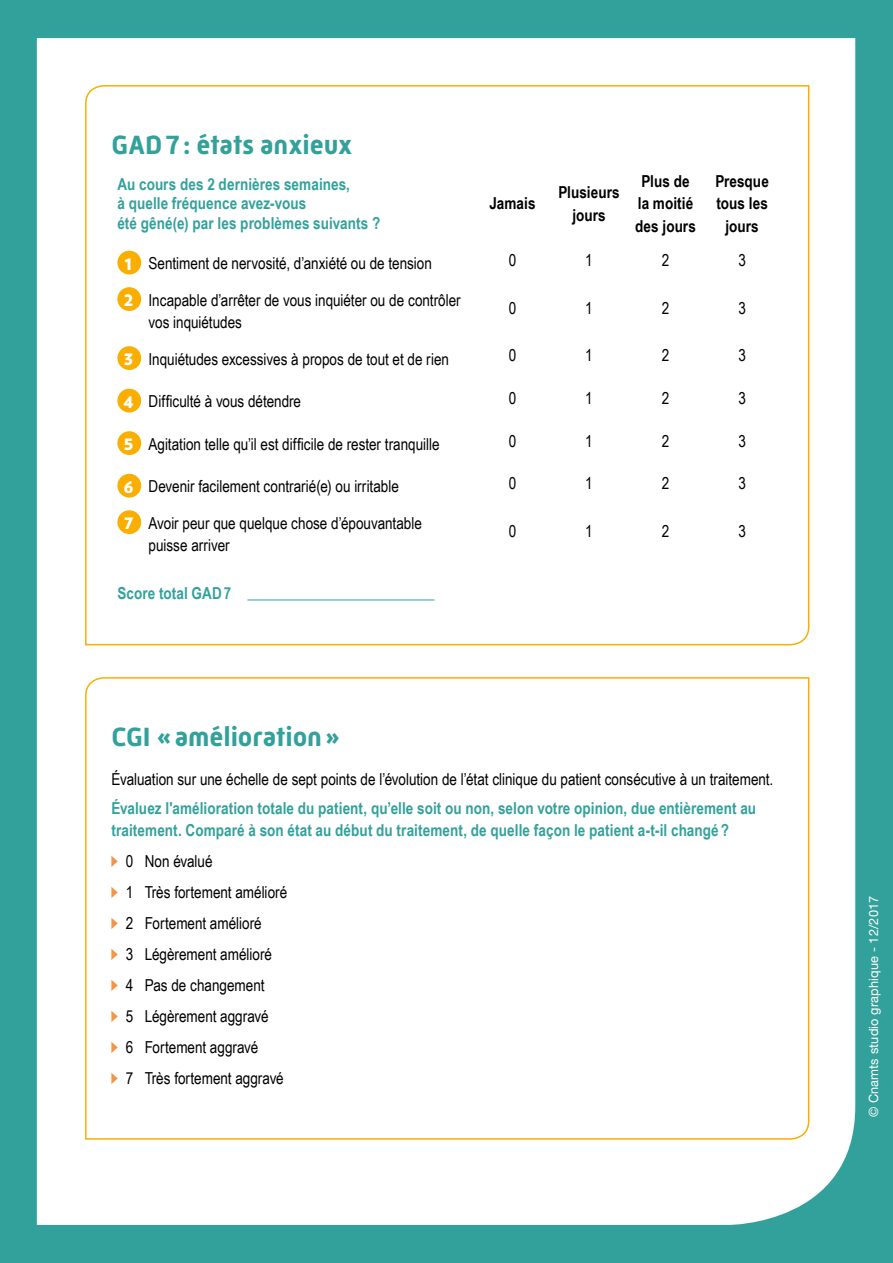
<style>
.page{position:relative;width:893px;height:1263px;background:#33a19b}
.page>*{position:absolute;margin:0;border:0;box-sizing:border-box;transform-origin:0 0}
.t1{font:700 27px "Mic 32 New";color:#33a19b}
.t2{font:16.5px/31px "Arial Narrow";color:#000}
.t3{font:700 16.5px/19.8px "Arial Narrow";letter-spacing:.005em;color:#33a19b}
.t4{font:700 16.5px/22.5px "Arial Narrow";letter-spacing:.005em;color:#000;text-align:center}
.t5{font:12.75px "Helvetica Neue LT Std";letter-spacing:.01em;color:#fff}
.s1{font-family:"Verlag";font-weight:900;font-size:19.5px;color:#fff}
</style>
<div class="page">
<div style="left:36px;top:38px;width:819px;height:1187px;background:#fff"></div>
<div style="left:84px;top:84px;width:726px;height:562px;background:#fff"></div>
<div style="left:84px;top:676px;width:726px;height:464px;background:#fff"></div>
<hr style="left:473px;top:168px;width:78px;height:2px;background:#fff">
<hr style="left:473px;top:170px;width:2px;height:67px;background:#fff">
<hr style="left:473px;top:237px;width:78px;height:2px;background:#fff">
<div style="left:117px;top:251px;width:24px;height:23px;background:#f9ae00;border-radius:50%"></div>
<div style="left:117px;top:287px;width:24px;height:24px;background:#f9ae00;border-radius:50%"></div>
<div style="left:117px;top:346px;width:24px;height:24px;background:#f9ae00;border-radius:50%"></div>
<div style="left:117px;top:389px;width:24px;height:23px;background:#f9ae00;border-radius:50%"></div>
<div style="left:117px;top:431px;width:24px;height:24px;background:#f9ae00;border-radius:50%"></div>
<div style="left:117px;top:474px;width:24px;height:24px;background:#f9ae00;border-radius:50%"></div>
<div style="left:117px;top:510px;width:24px;height:24px;background:#f9ae00;border-radius:50%"></div>
<svg style="left:111px;top:856px;width:7px;height:11px"></svg>
<svg style="left:111px;top:887px;width:7px;height:11px"></svg>
<svg style="left:111px;top:918px;width:7px;height:11px"></svg>
<svg style="left:111px;top:949px;width:7px;height:11px"></svg>
<svg style="left:111px;top:980px;width:7px;height:11px"></svg>
<svg style="left:111px;top:1011px;width:7px;height:11px"></svg>
<svg style="left:111px;top:1042px;width:7px;height:11px"></svg>
<svg style="left:111px;top:1073px;width:7px;height:11px"></svg>
<hr style="left:247px;top:600px;width:187px;height:1px;background:#33a19b">
<h1 class="t1" style="left:111px;top:129px;width:242px">GAD7: états anxieux</h1>
<p class="t3" style="left:117px;top:173px;width:264px">Au cours des 2 dernières semaines,<br>à quelle fréquence avez-vous<br>été gêné(e) par les problèmes suivants ?</p>
<p class="t4" style="left:489px;top:192px;width:48px">Jamais</p>
<p class="t4" style="left:558px;top:180px;width:63px">Plusieurs jours</p>
<p class="t4" style="left:635px;top:169px;width:62px">Plus de la moitié des jours</p>
<p class="t4" style="left:715px;top:169px;width:55px">Presque tous les jours</p>
<p class="t2" style="left:125px;top:247px;width:309px"><span class="s1">1</span> Sentiment de nervosité, d’anxiété ou de tension</p>
<p class="t2" style="left:509px;top:244px;width:9px">0</p>
<p class="t2" style="left:585px;top:244px;width:9px">1</p>
<p class="t2" style="left:662px;top:244px;width:9px">2</p>
<p class="t2" style="left:738px;top:244px;width:9px">3</p>
<p class="t2" style="left:149px;top:288px;width:314px;line-height:22.5px;text-indent:-25px"><span class="s1">2</span> Incapable d’arrêter de vous inquiéter ou de contrôler vos inquiétudes</p>
<p class="t2" style="left:509px;top:292px;width:9px">0</p>
<p class="t2" style="left:585px;top:292px;width:9px">1</p>
<p class="t2" style="left:662px;top:292px;width:9px">2</p>
<p class="t2" style="left:738px;top:292px;width:9px">3</p>
<p class="t2" style="left:124px;top:343px;width:327px"><span class="s1">3</span> Inquiétudes excessives à propos de tout et de rien</p>
<p class="t2" style="left:509px;top:339px;width:9px">0</p>
<p class="t2" style="left:585px;top:339px;width:9px">1</p>
<p class="t2" style="left:662px;top:339px;width:9px">2</p>
<p class="t2" style="left:738px;top:339px;width:9px">3</p>
<p class="t2" style="left:124px;top:385px;width:179px"><span class="s1">4</span> Difficulté à vous détendre</p>
<p class="t2" style="left:509px;top:382px;width:9px">0</p>
<p class="t2" style="left:585px;top:382px;width:9px">1</p>
<p class="t2" style="left:662px;top:382px;width:9px">2</p>
<p class="t2" style="left:738px;top:382px;width:9px">3</p>
<p class="t2" style="left:124px;top:428px;width:317px"><span class="s1">5</span> Agitation telle qu’il est difficile de rester tranquille</p>
<p class="t2" style="left:509px;top:424px;width:9px">0</p>
<p class="t2" style="left:585px;top:424px;width:9px">1</p>
<p class="t2" style="left:662px;top:424px;width:9px">2</p>
<p class="t2" style="left:738px;top:424px;width:9px">3</p>
<p class="t2" style="left:124px;top:470px;width:277px"><span class="s1">6</span> Devenir facilement contrarié(e) ou irritable</p>
<p class="t2" style="left:509px;top:467px;width:9px">0</p>
<p class="t2" style="left:585px;top:467px;width:9px">1</p>
<p class="t2" style="left:662px;top:467px;width:9px">2</p>
<p class="t2" style="left:738px;top:467px;width:9px">3</p>
<p class="t2" style="left:149px;top:511px;width:275px;line-height:22.5px;text-indent:-25px"><span class="s1">7</span> Avoir peur que quelque chose d’épouvantable puisse arriver</p>
<p class="t2" style="left:509px;top:515px;width:9px">0</p>
<p class="t2" style="left:585px;top:515px;width:9px">1</p>
<p class="t2" style="left:662px;top:515px;width:9px">2</p>
<p class="t2" style="left:738px;top:515px;width:9px">3</p>
<p class="t3" style="left:117px;top:583px;width:115px">Score total GAD7</p>
<h1 class="t1" style="left:111px;top:721px;width:230px">CGI «amélioration»</h1>
<p class="t2" style="left:111px;top:763px;width:663px">Évaluation sur une échelle de sept points de l’évolution de l’état clinique du patient consécutive à un traitement.</p>
<p class="t3" style="left:111px;top:796px;width:646px;line-height:22.5px">Évaluez l'amélioration totale du patient, qu’elle soit ou non, selon votre opinion, due entièrement au traitement. Comparé à son état au début du traitement, de quelle façon le patient a-t-il changé ?</p>
<p class="t2" style="left:126px;top:845px;width:163px">0 Non évalué<br>1 Très fortement amélioré<br>2 Fortement amélioré<br>3 Légèrement amélioré<br>4 Pas de changement<br>5 Légèrement aggravé<br>6 Fortement aggravé<br>7 Très fortement aggravé</p>
<p class="t5" style="left:866px;top:1117px;width:223px;rotate:-90deg">© Cnamts studio graphique - 12/2017</p>
</div>
